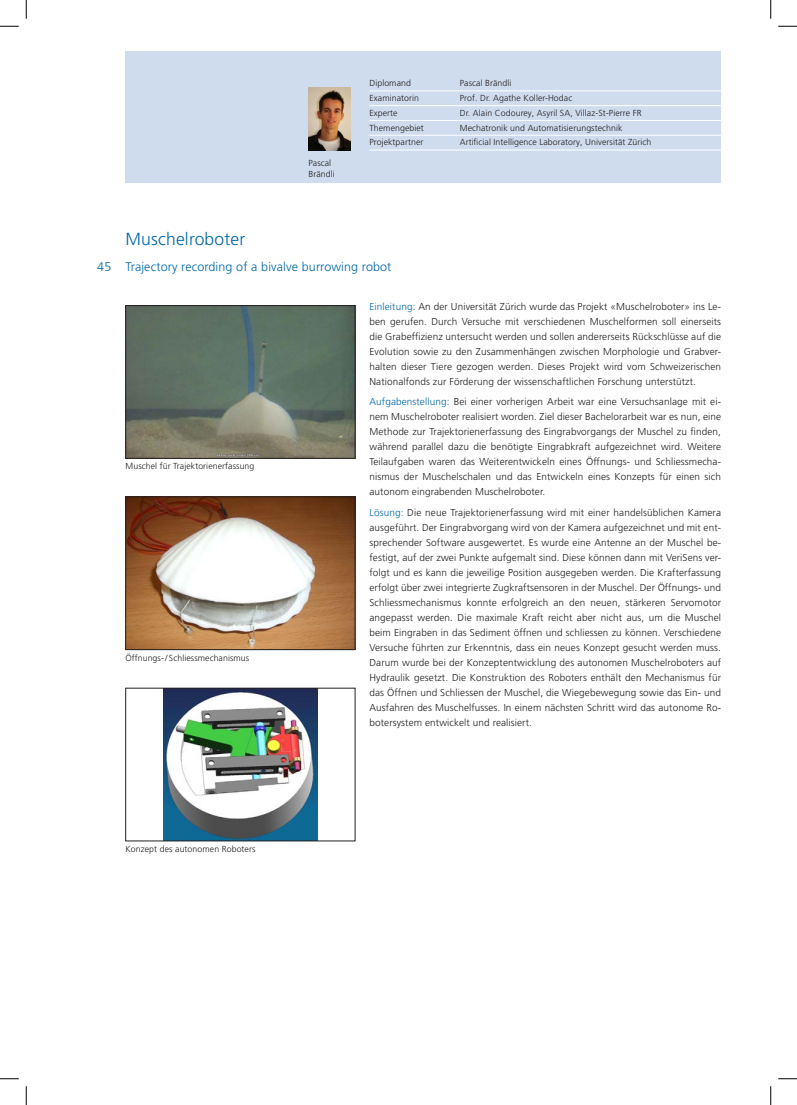
<style>
.page{position:relative;width:797px;height:1105px;background:#fff}
.page>*{position:absolute;margin:0;border:0;box-sizing:border-box;transform-origin:0 0}
.t1{font:300 17.5px "Frutiger LT Pro";letter-spacing:.01em;color:#0068a5}
.t2{font:300 12.5px "Frutiger LT Pro";letter-spacing:.01em;color:#0068a5}
.t3{font:300 10px/15px "Frutiger LT Pro";letter-spacing:.01em;color:#231f20;text-align:justify}
.t4{font:300 8.75px/11.2px "Frutiger LT Pro";letter-spacing:.01em;color:#231f20}
.s1{color:#0068a5}
</style>
<div class="page">
<div style="left:125px;top:51px;width:596px;height:131px;background:#cedced"></div>
<img style="left:127px;top:307px;width:226px;height:149px">
<div style="left:125px;top:305px;width:230px;height:153px;border:1px solid #231f20"></div>
<img style="left:127px;top:499px;width:226px;height:149px">
<div style="left:125px;top:497px;width:230px;height:153px;border:1px solid #231f20"></div>
<img style="left:163px;top:690px;width:154px;height:149px">
<div style="left:125px;top:688px;width:230px;height:153px;border:1px solid #231f20"></div>
<hr style="left:369px;top:90px;width:352px;height:1px;background:#fff">
<hr style="left:369px;top:105px;width:352px;height:1px;background:#fff">
<hr style="left:369px;top:120px;width:352px;height:1px;background:#fff">
<hr style="left:369px;top:135px;width:352px;height:1px;background:#fff">
<hr style="left:369px;top:150px;width:352px;height:1px;background:#fff">
<img style="left:308px;top:88px;width:42px;height:62px">
<svg style="left:0;top:25px;width:19px;height:2px"></svg>
<svg style="left:778px;top:25px;width:19px;height:2px"></svg>
<svg style="left:0;top:1078px;width:19px;height:1px"></svg>
<svg style="left:778px;top:1078px;width:19px;height:1px"></svg>
<svg style="left:25px;top:0;width:2px;height:19px"></svg>
<svg style="left:25px;top:1086px;width:2px;height:19px"></svg>
<svg style="left:770px;top:0;width:1px;height:19px"></svg>
<svg style="left:770px;top:1086px;width:1px;height:19px"></svg>
<p class="t4" style="left:308px;top:157px;width:28px">Pascal<br>Brändli</p>
<p class="t4" style="left:369px;top:78px;width:43px">Diplomand</p>
<p class="t4" style="left:460px;top:78px;width:53px">Pascal Brändli</p>
<p class="t4" style="left:369px;top:92px;width:51px">Examinatorin</p>
<p class="t4" style="left:460px;top:92px;width:114px">Prof. Dr. Agathe Koller-Hodac</p>
<p class="t4" style="left:369px;top:107px;width:30px">Experte</p>
<p class="t4" style="left:460px;top:107px;width:183px">Dr. Alain Codourey, Asyril SA, Villaz-St-Pierre FR</p>
<p class="t4" style="left:369px;top:122px;width:56px">Themengebiet</p>
<p class="t4" style="left:460px;top:122px;width:164px">Mechatronik und Automatisierungstechnik</p>
<p class="t4" style="left:369px;top:137px;width:55px">Projektpartner</p>
<p class="t4" style="left:460px;top:137px;width:193px">Artificial Intelligence Laboratory, Universität Zürich</p>
<h1 class="t1" style="left:125px;top:229px;width:121px">Muschelroboter</h1>
<p class="t2" style="left:97px;top:259px;width:295px">45 Trajectory recording of a bivalve burrowing robot</p>
<p class="t4" style="left:125px;top:461px;width:130px">Muschel für Trajektorienerfassung</p>
<p class="t4" style="left:125px;top:652px;width:125px">Öffnungs-/ Schliessmechanismus</p>
<p class="t4" style="left:125px;top:843px;width:131px">Konzept des autonomen Roboters</p>
<p class="t3" style="left:369px;top:299px;width:353px"><span class="s1">Einleitung:</span> An der Universität Zürich wurde das Projekt «Muschelroboter» ins Le&shy;ben gerufen. Durch Versuche mit verschiedenen Muschelformen soll einerseits die Grabeffizienz untersucht werden und sollen andererseits Rückschlüsse auf die Evolution sowie zu den Zusammenhängen zwischen Morphologie und Grabver&shy;halten dieser Tiere gezogen werden. Dieses Projekt wird vom Schweizerischen Nationalfonds zur Förderung der wissenschaftlichen Forschung unterstützt.</p>
<p class="t3" style="left:369px;top:395px;width:353px"><span class="s1">Aufgabenstellung:</span> Bei einer vorherigen Arbeit war eine Versuchsanlage mit ei&shy;nem Muschelroboter realisiert worden. Ziel dieser Bachelorarbeit war es nun, eine Methode zur Trajektorienerfassung des Eingrabvorgangs der Muschel zu finden, während parallel dazu die benötigte Eingrabkraft aufgezeichnet wird. Weitere Teilaufgaben waren das Weiterentwickeln eines Öffnungs- und Schliessmecha&shy;nismus der Muschelschalen und das Entwickeln eines Konzepts für einen sich autonom eingrabenden Muschelroboter.</p>
<p class="t3" style="left:369px;top:505px;width:353px"><span class="s1">Lösung:</span> Die neue Trajektorienerfassung wird mit einer handelsüblichen Kamera ausgeführt. Der Eingrabvorgang wird von der Kamera aufgezeichnet und mit ent&shy;sprechender Software ausgewertet. Es wurde eine Antenne an der Muschel be&shy;festigt, auf der zwei Punkte aufgemalt sind. Diese können dann mit VeriSens ver&shy;folgt und es kann die jeweilige Position ausgegeben werden. Die Krafterfassung erfolgt über zwei integrierte Zugkraftsensoren in der Muschel. Der Öffnungs- und Schliessmechanismus konnte erfolgreich an den neuen, stärkeren Servomotor angepasst werden. Die maximale Kraft reicht aber nicht aus, um die Muschel beim Eingraben in das Sediment öffnen und schliessen zu können. Verschiedene Versuche führten zur Erkenntnis, dass ein neues Konzept gesucht werden muss.<br>Darum wurde bei der Konzeptentwicklung des autonomen Muschelroboters auf Hydraulik gesetzt. Die Konstruktion des Roboters enthält den Mechanismus für das Öffnen und Schliessen der Muschel, die Wiegebewegung sowie das Ein- und Ausfahren des Muschelfusses. In einem nächsten Schritt wird das autonome Ro&shy;botersystem entwickelt und realisiert.</p>
</div>
